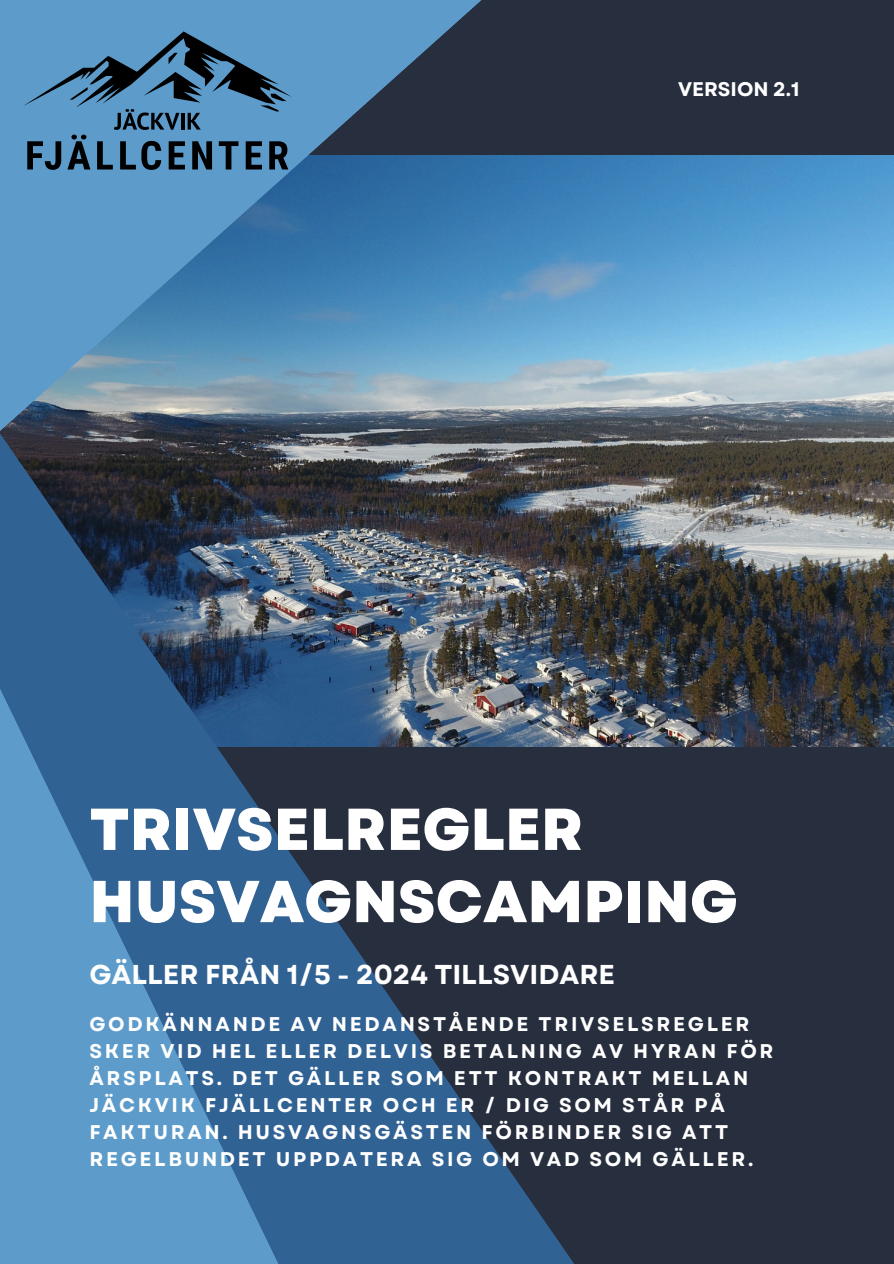
<style>
.page{position:relative;width:894px;height:1264px;background:#fff}
.page>*{position:absolute;margin:0;border:0;box-sizing:border-box;transform-origin:0 0}
.t1{font:800 58.95px/72.2px "Garet";color:#fff}
.t2{font:700 27.3px "Garet";color:#fff}
.t3{font:700 19.8px/27px "Garet";letter-spacing:.135em;color:#fff}
.t4{font:700 19.65px "Garet";color:#fff}
</style>
<div class="page">
<div style="left:0;top:0;width:893px;height:1263px;background:#272e3e"></div>
<img style="left:549px;top:155px;width:344px;height:591px">
<svg style="left:0;top:0;width:549px;height:229px"></svg>
<img style="left:0;top:229px;width:666px;height:1034px">
<svg style="left:0;top:473px;width:356px;height:790px;fill:#316294"></svg>
<svg style="left:23px;top:31px;width:269px;height:139px"></svg>
<p class="t4" style="left:678px;top:75px;width:123px">VERSION 2.1</p>
<h1 class="t1" style="left:89px;top:793px;width:649px">TRIVSELREGLER<br>HUSVAGNSCAMPING</h1>
<p class="t2" style="left:89px;top:954px;width:527px">GÄLLER FRÅN 1/5 - 2024 TILLSVIDARE</p>
<h2 class="t3" style="left:89px;top:1010px;width:685px">GODKÄNNANDE AV NEDANSTÅENDE TRIVSELSREGLER SKER VID HEL ELLER DELVIS BETALNING AV HYRAN FÖR ÅRSPLATS. DET GÄLLER SOM ETT KONTRAKT MELLAN JÄCKVIK FJÄLLCENTER OCH ER / DIG SOM STÅR PÅ FAKTURAN. HUSVAGNSGÄSTEN FÖRBINDER SIG ATT REGELBUNDET UPPDATERA SIG OM VAD SOM GÄLLER.</h2>
</div>
